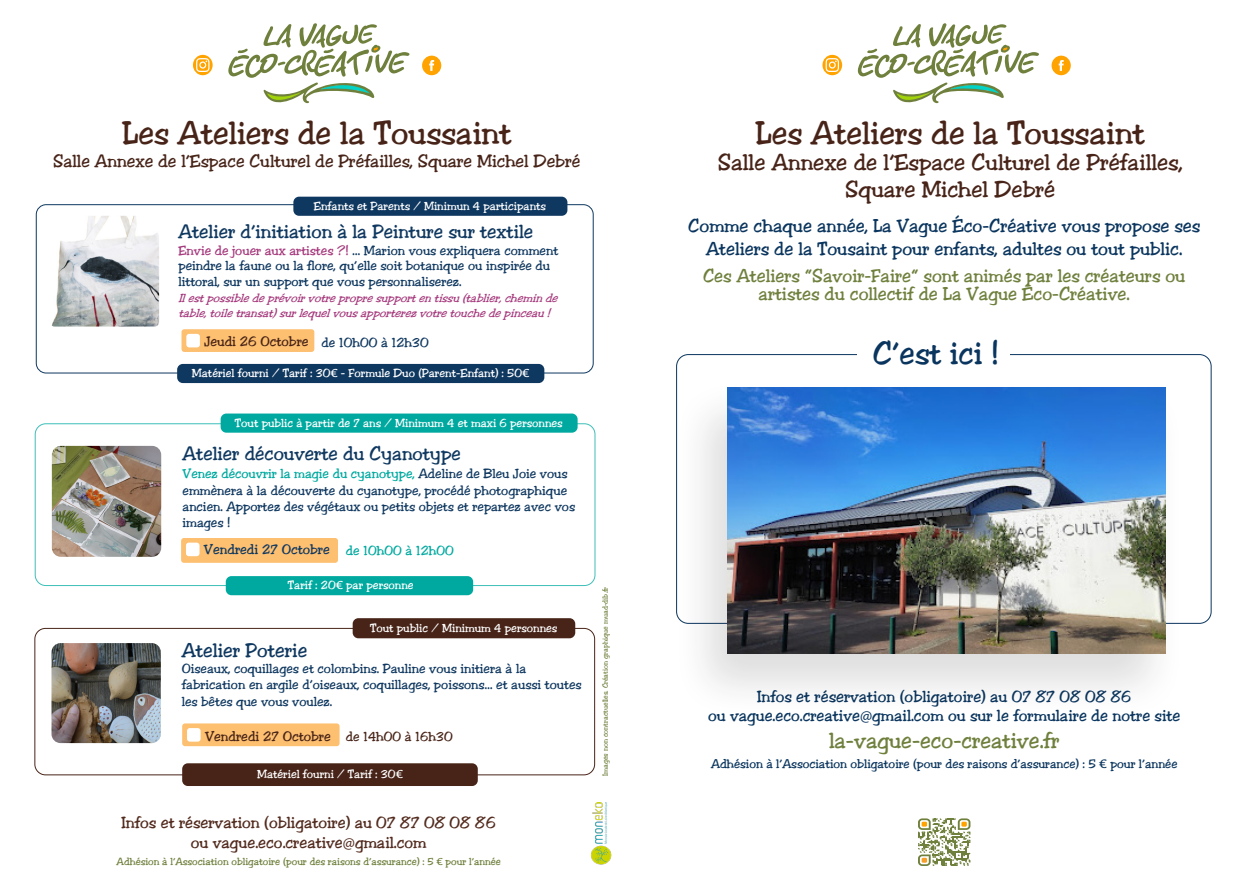
<style>
.page{position:relative;width:1259px;height:893px;background:#fff}
.page>*{position:absolute;margin:0;border:0;box-sizing:border-box;transform-origin:0 0}
.t1{font:33px "Jester";color:#482418}
.t2{font:32.25px "Jester";color:#0a355e}
.t3{font:23.25px "Jester";color:#482418}
.t4{font:22.5px "Jester";color:#6f803d}
.t5{font:20.1px "Jester";color:#0f3860}
.t6{font:19.5px "Jester";color:#0f3860}
.t7{font:18.75px/22.5px "Jester";color:#0a355e;text-align:center}
.t8{font:18.75px "Jester";color:#6f803d}
.t9{font:18px "Jester";color:#482418}
.t10{font:16.5px "Jester";color:#0a355e}
.t11{font:16.5px "Jester";color:#532b1e}
.t12{font:13.95px "Jester";color:#482418}
.t13{font:13.95px "Jester";color:#0f3860}
.t14{font:13.5px/16.2px "Jester";color:#0f3860}
.t15{font:13.5px "Jester";color:#482418}
.t16{font:13.5px "Jester";color:#00a9a0}
.t17{font:12.75px "Jester";color:#0a355e}
.t18{font:12px "Jester";color:#fff}
.t19{font:italic 12px/14.4px "Jester";color:#a63a7d}
.t20{font:10.5px "Jester";color:#6f803d}
.t21{font:7.5px "Jester";color:#6f803d}
.s1{color:#a63a7d}
.s2{font-family:"Kefa"}
.s3{color:#00a9a0}
.s4{font-family:"Myriad Pro"}
</style>
<div class="page">
<svg style="left:857px;top:23px;width:182px;height:81px"></svg>
<div style="left:1051px;top:56px;width:19px;height:19px;background:#ffa300;border-radius:50%"></div>
<svg style="left:1058px;top:60px;width:5px;height:11px"></svg>
<svg style="left:822px;top:55px;width:20px;height:20px"></svg>
<svg style="left:825px;top:58px;width:14px;height:14px"></svg>
<div style="left:672px;top:378px;width:513px;height:341px;background:#231f20;opacity:.15"></div>
<img style="left:727px;top:388px;width:438px;height:265px">
<svg style="left:918px;top:818px;width:53px;height:48px"></svg>
<svg style="left:228px;top:23px;width:181px;height:81px"></svg>
<div style="left:422px;top:56px;width:19px;height:19px;background:#ffa300;border-radius:50%"></div>
<svg style="left:429px;top:60px;width:5px;height:11px"></svg>
<svg style="left:193px;top:55px;width:20px;height:20px"></svg>
<svg style="left:196px;top:58px;width:13px;height:14px"></svg>
<img style="left:591px;top:802px;width:20px;height:63px">
<div style="left:35px;top:628px;width:560px;height:147px;border:1px solid #482418;border-radius:11px"></div>
<div style="left:182px;top:763px;width:296px;height:23px;background:#482418;border-radius:6px"></div>
<div style="left:353px;top:618px;width:222px;height:20px;background:#482418;border-radius:6px"></div>
<img style="left:51px;top:643px;width:110px;height:100px">
<div style="left:182px;top:723px;width:157px;height:23px;background:#fdbf70;border-radius:3px"></div>
<div style="left:187px;top:728px;width:14px;height:14px;background:#fff;border-radius:3px"></div>
<div style="left:177px;top:364px;width:367px;height:19px;background:#0f3860;border-radius:6px"></div>
<div style="left:293px;top:197px;width:274px;height:19px;background:#0f3860;border-radius:6px"></div>
<img style="left:51px;top:216px;width:108px;height:111px">
<div style="left:181px;top:329px;width:133px;height:23px;background:#fdbf70;border-radius:3px"></div>
<div style="left:186px;top:334px;width:14px;height:13px;background:#fff;border-radius:3px"></div>
<img style="left:52px;top:446px;width:109px;height:111px">
<div style="left:226px;top:576px;width:247px;height:19px;background:#00a9a0;border-radius:6px"></div>
<div style="left:221px;top:414px;width:356px;height:19px;background:#00a9a0;border-radius:6px"></div>
<div style="left:181px;top:538px;width:157px;height:25px;background:#fdbf70;border-radius:3px"></div>
<div style="left:186px;top:543px;width:13px;height:13px;background:#fff;border-radius:3px"></div>
<p class="t1" style="left:122px;top:114px;width:391px">Les Ateliers de la Toussaint</p>
<p class="t9" style="left:53px;top:150px;width:529px">Salle Annexe de l’Espace Culturel de Préfailles, Square Michel Debré</p>
<p class="t18" style="left:314px;top:199px;width:233px">Enfants et Parents / Minimun 4 participants</p>
<p class="t6" style="left:178px;top:220px;width:356px">Atelier d’initiation à la Peinture sur textile</p>
<p class="t14" style="left:178px;top:243px;width:381px;line-height:15.6px"><span class="s1">Envie de jouer aux artistes ?!</span> … Marion vous expliquera comment peindre la faune ou la flore, qu’elle soit botanique ou inspirée du littoral, sur un support que vous personnaliserez.</p>
<p class="t19" style="left:178px;top:291px;width:385px">Ilestp ossibledeprévoirvotrepropresupp ortentissu(tablier,cheminde table,toiletransat)surlequelvousapporterezvotretouchedepinceau!</p>
<p class="t12" style="left:204px;top:334px;width:106px">Jeudi 26 Octobre</p>
<p class="t14" style="left:321px;top:334px;width:109px">de 10h00 à 12h30</p>
<p class="t18" style="left:192px;top:366px;width:339px">Matériel fourni / Tarif : 30<span class="s2">€</span> - Formule Duo (Parent-Enfant) : 50<span class="s2">€</span></p>
<p class="t18" style="left:235px;top:416px;width:329px">Tout public à partir de 7 ans / Minimum 4 et maxi 6 personnes</p>
<p class="t6" style="left:182px;top:442px;width:280px">Atelier découverte du Cyanotype</p>
<p class="t14" style="left:182px;top:466px;width:394px"><span class="s3">«Venez découvrir la magie du cyanotype,</span> Adeline de Bleu Joie vous emmènera à la découverte du cyanotype, procédé photographique ancien. Apportez des végétaux ou petits objets et repartez avec vos images !»</p>
<p class="t13" style="left:204px;top:541px;width:127px">Vendredi 27 Octobre</p>
<p class="t16" style="left:346px;top:542px;width:109px">de 10h00 à 12h00</p>
<p class="t18" style="left:288px;top:578px;width:127px">Tarif : 20<span class="s2">€</span> par personne</p>
<p class="t18" style="left:370px;top:621px;width:189px">Tout public / Minimum 4 personnes</p>
<p class="t5" style="left:182px;top:639px;width:127px">Atelier Poterie</p>
<p class="t14" style="left:182px;top:661px;width:401px">«Oiseaux, coquillages et colombins. Pauline vous initiera à la fabrication en argile d’oiseaux, coquillages, poissons… et aussi toutes les bêtes que vous voulez».</p>
<p class="t12" style="left:205px;top:728px;width:127px">Vendredi 27 Octobre</p>
<p class="t15" style="left:346px;top:728px;width:109px">de 14h00 à 16h30</p>
<p class="t18" style="left:257px;top:767px;width:147px">Matériel fourni / Tarif : 30<span class="s2">€</span></p>
<p class="t11" style="left:122px;top:813px;width:376px">Infos et réservation (obligatoire) au 07 87 08 08 86</p>
<p class="t11" style="left:191px;top:833px;width:237px">ou vague.eco.creative<span class="s4">@</span>gmail.com</p>
<p class="t20" style="left:117px;top:855px;width:385px">Adhésion à l’Association obligatoire (pour des raisons d’assurance) : 5 <span class="s2">€</span> pour l’année</p>
<p class="t21" style="left:601px;top:776px;width:191px;rotate:-90deg">Images non contractuelles. Création graphique muad-dib.fr</p>
<p class="t1" style="left:755px;top:114px;width:391px">Les Ateliers de la Toussaint</p>
<p class="t3" style="left:718px;top:149px;width:466px">Salle Annexe de l’Espace Culturel de Préfailles,</p>
<p class="t3" style="left:845px;top:175px;width:212px">Square Michel Debré</p>
<p class="t7" style="left:688px;top:215px;width:513px">Comme chaque année, La Vague Éco-Créative vous propose ses<br>Ateliers de la Tousaint pour enfants, adultes ou tout public.</p>
<p class="t8" style="left:703px;top:265px;width:484px">Ces Ateliers “Savoir-Faire“ sont animés par les créateurs ou</p>
<p class="t8" style="left:758px;top:283px;width:373px">artistes du collectif de La Vague Éco-Créative.</p>
<p class="t2" style="left:873px;top:334px;width:128px">C’est ici !</p>
<p class="t10" style="left:757px;top:686px;width:376px">Infos et réservation (obligatoire) au 07 87 08 08 86</p>
<p class="t10" style="left:708px;top:706px;width:474px">ou vague.eco.creative<span class="s4">@</span>gmail.com ou sur le formulaire de notre site</p>
<p class="t4" style="left:829px;top:728px;width:232px">la-vague-eco-creative.fr</p>
<p class="t17" style="left:711px;top:756px;width:468px">Adhésion à l’Association obligatoire (pour des raisons d’assurance) : 5 <span class="s2">€</span> pour l’année</p>
</div>
